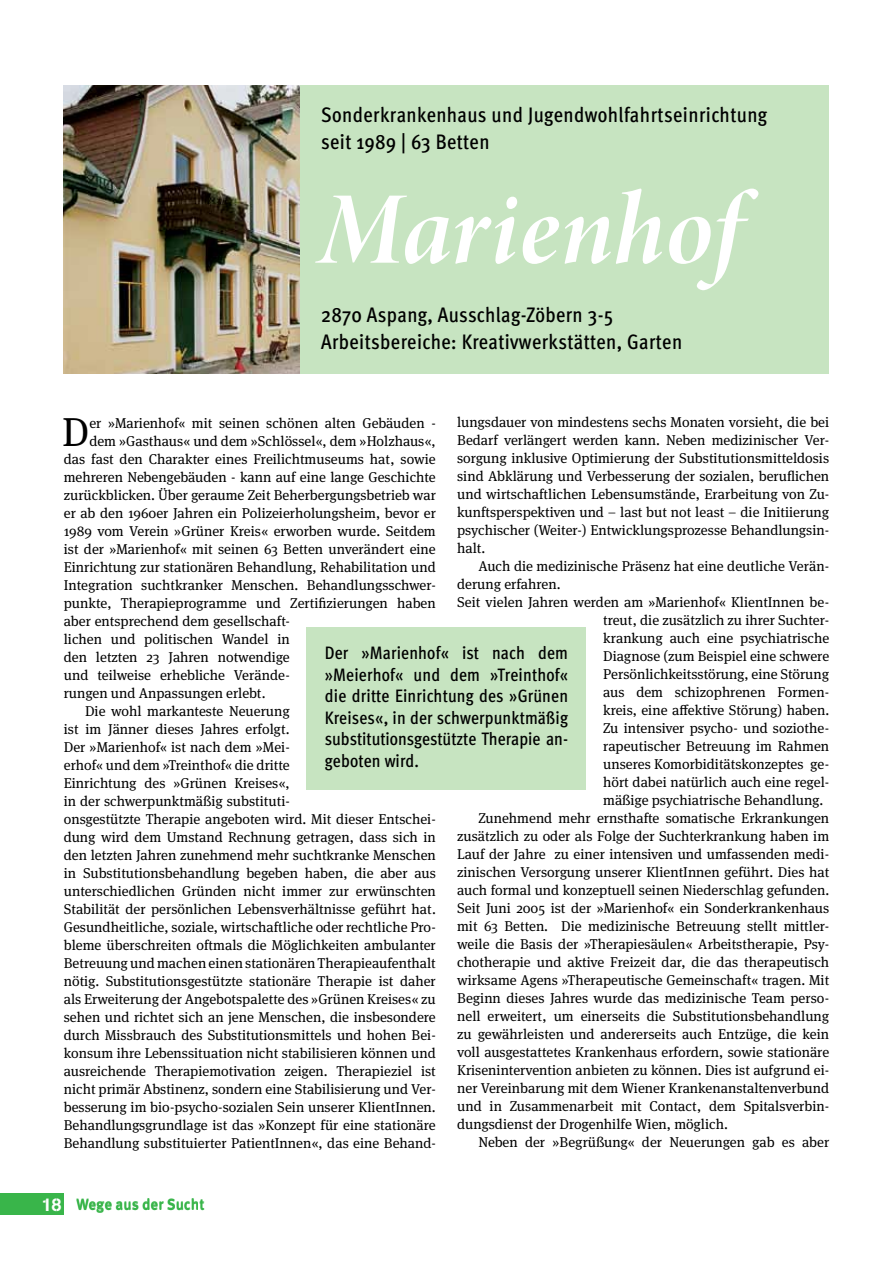
<style>
.page{position:relative;width:893px;height:1263px;background:#fff}
.page>*{position:absolute;margin:0;border:0;box-sizing:border-box;transform-origin:0 0}
.t1{font:103.5px "Minion Pro Bold It Disp";letter-spacing:.005em;color:#fff}
.t2{font:40.35px "Meta Serif OT";color:#000}
.t3{font:500 condensed 21px/27px "Meta OT";letter-spacing:.02em;color:#000}
.t4{font:500 condensed 18px/21.6px "Meta OT";color:#000;text-align:justify}
.t5{font:500 15px "Meta OT";color:#39b54a}
.t6{font:14.25px/18px "Meta Serif OT";color:#000;text-align:justify}
.s1{font-family:"AG Book Stencil";font-weight:400;font-size:18px;color:#fff}
</style>
<div class="page">
<div style="left:0;top:1194px;width:64px;height:21px;background:#39b54a"></div>
<div style="left:307px;top:628px;width:279px;height:162px;background:#c7e4c1"></div>
<div style="left:64px;top:85px;width:765px;height:289px;background:#c7e4c1"></div>
<img style="left:64px;top:85px;width:236px;height:289px">
<h3 class="t3" style="left:321px;top:101px;width:447px">Sonderkrankenhaus und Jugendwohlfahrtseinrichtung seit 1989 | 63 Betten</h3>
<h1 class="t1" style="left:317px;top:160px;width:426px">Marienhof</h1>
<h3 class="t3" style="left:321px;top:301px;width:363px">2870 Aspang, Ausschlag-Zöbern 3-5<br>Arbeitsbereiche: Kreativwerkstätten, Garten</h3>
<p class="t6" style="left:457px;top:414px;width:374px">lungsdauer von mindestens sechs Monaten vorsieht, die bei Bedarf verlängert werden kann. Neben medizinischer Ver&shy;sorgung inklusive Optimierung der Substitutionsmitteldosis sind Abklärung und Verbesserung der sozialen, beruflichen und wirtschaftlichen Lebensumstände, Erarbeitung von Zu&shy;kunftsperspektiven und – last but not least – die Initiierung psychischer (Weiter-) Entwicklungsprozesse Behandlungsin&shy;halt.</p>
<p class="t6" style="left:478px;top:558px;width:352px">Auch die medizinische Präsenz hat eine deutliche Verän-</p>
<p class="t6" style="left:457px;top:576px;width:105px">derung erfahren.</p>
<p class="t6" style="left:457px;top:594px;width:374px">Seit vielen Jahren werden am »Marienhof« KlientInnen be-</p>
<p class="t6" style="left:603px;top:612px;width:228px">treut, die zusätzlich zu ihrer Suchter-</p>
<p class="t6" style="left:603px;top:630px;width:228px">krankung auch eine psychiatrische</p>
<p class="t6" style="left:603px;top:648px;width:228px">Diagnose (zum Beispiel eine schwere</p>
<p class="t6" style="left:603px;top:666px;width:228px">Persönlichkeitsstörung, eine Störung</p>
<p class="t6" style="left:603px;top:684px;width:228px">aus dem schizophrenen Formen-</p>
<p class="t6" style="left:603px;top:702px;width:228px">kreis, eine affektive Störung) haben.</p>
<p class="t6" style="left:603px;top:720px;width:228px">Zu intensiver psycho- und soziothe-</p>
<p class="t6" style="left:603px;top:738px;width:228px">rapeutischer Betreuung im Rahmen</p>
<p class="t6" style="left:603px;top:756px;width:228px">unseres Komorbiditätskonzeptes ge-</p>
<p class="t6" style="left:603px;top:774px;width:228px">hört dabei natürlich auch eine regel-</p>
<p class="t6" style="left:603px;top:792px;width:222px">mäßige psychiatrische Behandlung.</p>
<p class="t6" style="left:478px;top:810px;width:352px">Zunehmend mehr ernsthafte somatische Erkrankungen</p>
<p class="t6" style="left:457px;top:828px;width:374px">zusätzlich zu oder als Folge der Suchterkrankung haben im</p>
<p class="t6" style="left:457px;top:846px;width:373px">Lauf der Jahre zu einer intensiven und umfassenden medi-</p>
<p class="t6" style="left:457px;top:864px;width:374px">zinischen Versorgung unserer KlientInnen geführt. Dies hat</p>
<p class="t6" style="left:457px;top:882px;width:374px">auch formal und konzeptuell seinen Niederschlag gefunden.</p>
<p class="t6" style="left:457px;top:900px;width:374px">Seit Juni 2005 ist der »Marienhof« ein Sonderkrankenhaus</p>
<p class="t6" style="left:457px;top:918px;width:374px">mit 63 Betten. Die medizinische Betreuung stellt mittler-</p>
<p class="t6" style="left:457px;top:936px;width:374px">weile die Basis der »Therapiesäulen« Arbeitstherapie, Psy-</p>
<p class="t6" style="left:457px;top:954px;width:374px">chotherapie und aktive Freizeit dar, die das therapeutisch</p>
<p class="t6" style="left:457px;top:972px;width:374px">wirksame Agens »Therapeutische Gemeinschaft« tragen. Mit</p>
<p class="t6" style="left:457px;top:990px;width:374px">Beginn dieses Jahres wurde das medizinische Team perso-</p>
<p class="t6" style="left:457px;top:1008px;width:374px">nell erweitert, um einerseits die Substitutionsbehandlung</p>
<p class="t6" style="left:457px;top:1026px;width:374px">zu gewährleisten und andererseits auch Entzüge, die kein</p>
<p class="t6" style="left:457px;top:1044px;width:374px">voll ausgestattetes Krankenhaus erfordern, sowie stationäre</p>
<p class="t6" style="left:457px;top:1062px;width:374px">Krisenintervention anbieten zu können. Dies ist aufgrund ei-</p>
<p class="t6" style="left:457px;top:1080px;width:374px">ner Vereinbarung mit dem Wiener Krankenanstaltenverbund</p>
<p class="t6" style="left:457px;top:1098px;width:374px">und in Zusammenarbeit mit Contact, dem Spitalsverbin-</p>
<p class="t6" style="left:457px;top:1116px;width:272px">dungsdienst der Drogenhilfe Wien, möglich.</p>
<p class="t6" style="left:478px;top:1134px;width:352px">Neben der »Begrüßung« der Neuerungen gab es aber</p>
<h2 class="t2" style="left:62px;top:408px;width:29px">D</h2>
<p class="t6" style="left:89px;top:414px;width:348px">er »Marienhof« mit seinen schönen alten Gebäuden -</p>
<p class="t6" style="left:89px;top:432px;width:348px">dem »Gasthaus« und dem »Schlössel«, dem »Holzhaus«,</p>
<p class="t6" style="left:64px;top:450px;width:374px">das fast den Charakter eines Freilichtmuseums hat, sowie</p>
<p class="t6" style="left:64px;top:468px;width:374px">mehreren Nebengebäuden - kann auf eine lange Geschichte</p>
<p class="t6" style="left:64px;top:486px;width:374px">zurückblicken. Über geraume Zeit Beherbergungsbetrieb war</p>
<p class="t6" style="left:64px;top:504px;width:374px">er ab den 1960er Jahren ein Polizeierholungsheim, bevor er</p>
<p class="t6" style="left:64px;top:522px;width:374px">1989 vom Verein »Grüner Kreis« erworben wurde. Seitdem</p>
<p class="t6" style="left:64px;top:540px;width:373px">ist der »Marienhof« mit seinen 63 Betten unverändert eine</p>
<p class="t6" style="left:64px;top:558px;width:374px">Einrichtung zur stationären Behandlung, Rehabilitation und</p>
<p class="t6" style="left:64px;top:576px;width:374px">Integration suchtkranker Menschen. Behandlungsschwer-</p>
<p class="t6" style="left:64px;top:594px;width:374px">punkte, Therapieprogramme und Zertifizierungen haben</p>
<p class="t6" style="left:64px;top:612px;width:228px">aber entsprechend dem gesellschaft-</p>
<p class="t6" style="left:64px;top:630px;width:228px">lichen und politischen Wandel in</p>
<p class="t6" style="left:64px;top:648px;width:228px">den letzten 23 Jahren notwendige</p>
<p class="t6" style="left:64px;top:666px;width:228px">und teilweise erhebliche Verände-</p>
<p class="t6" style="left:64px;top:684px;width:203px">rungen und Anpassungen erlebt.</p>
<p class="t6" style="left:85px;top:702px;width:206px">Die wohl markanteste Neuerung</p>
<p class="t6" style="left:64px;top:720px;width:228px">ist im Jänner dieses Jahres erfolgt.</p>
<p class="t6" style="left:64px;top:738px;width:228px">Der »Marienhof« ist nach dem »Mei-</p>
<p class="t6" style="left:64px;top:756px;width:228px">erhof« und dem »Treinthof« die dritte</p>
<p class="t6" style="left:64px;top:774px;width:228px">Einrichtung des »Grünen Kreises«,</p>
<p class="t6" style="left:64px;top:792px;width:228px">in der schwerpunktmäßig substituti-</p>
<p class="t6" style="left:64px;top:810px;width:374px">onsgestützte Therapie angeboten wird. Mit dieser Entschei-</p>
<p class="t6" style="left:64px;top:828px;width:373px">dung wird dem Umstand Rechnung getragen, dass sich in</p>
<p class="t6" style="left:64px;top:846px;width:374px">den letzten Jahren zunehmend mehr suchtkranke Menschen</p>
<p class="t6" style="left:64px;top:864px;width:374px">in Substitutionsbehandlung begeben haben, die aber aus</p>
<p class="t6" style="left:64px;top:882px;width:374px">unterschiedlichen Gründen nicht immer zur erwünschten</p>
<p class="t6" style="left:64px;top:900px;width:374px">Stabilität der persönlichen Lebensverhältnisse geführt hat.</p>
<p class="t6" style="left:64px;top:918px;width:374px">Gesundheitliche, soziale, wirtschaftliche oder rechtliche Pro-</p>
<p class="t6" style="left:64px;top:936px;width:374px">bleme überschreiten oftmals die Möglichkeiten ambulanter</p>
<p class="t6" style="left:64px;top:954px;width:374px">Betreuung und machen einen stationären Therapieaufenthalt</p>
<p class="t6" style="left:64px;top:972px;width:374px">nötig. Substitutionsgestützte stationäre Therapie ist daher</p>
<p class="t6" style="left:64px;top:990px;width:374px">als Erweiterung der Angebotspalette des »Grünen Kreises« zu</p>
<p class="t6" style="left:64px;top:1008px;width:373px">sehen und richtet sich an jene Menschen, die insbesondere</p>
<p class="t6" style="left:64px;top:1026px;width:374px">durch Missbrauch des Substitutionsmittels und hohen Bei-</p>
<p class="t6" style="left:64px;top:1044px;width:374px">konsum ihre Lebenssituation nicht stabilisieren können und</p>
<p class="t6" style="left:64px;top:1062px;width:374px">ausreichende Therapiemotivation zeigen. Therapieziel ist</p>
<p class="t6" style="left:64px;top:1080px;width:374px">nicht primär Abstinenz, sondern eine Stabilisierung und Ver-</p>
<p class="t6" style="left:64px;top:1098px;width:374px">besserung im bio-psycho-sozialen Sein unserer KlientInnen.</p>
<p class="t6" style="left:64px;top:1116px;width:374px">Behandlungsgrundlage ist das »Konzept für eine stationäre</p>
<p class="t6" style="left:64px;top:1134px;width:374px">Behandlung substituierter PatientInnen«, das eine Behand-</p>
<p class="t4" style="left:325px;top:641px;width:245px">Der »Marienhof« ist nach dem »Meierhof« und dem »Treinthof« die dritte Einrichtung des »Grünen Kreises«, in der schwerpunktmäßig substitutionsgestützte Therapie an&shy;geboten wird.</p>
<p class="t5" style="left:42px;top:1195px;width:164px"><span class="s1">18</span> Wege aus der Sucht</p>
</div>
